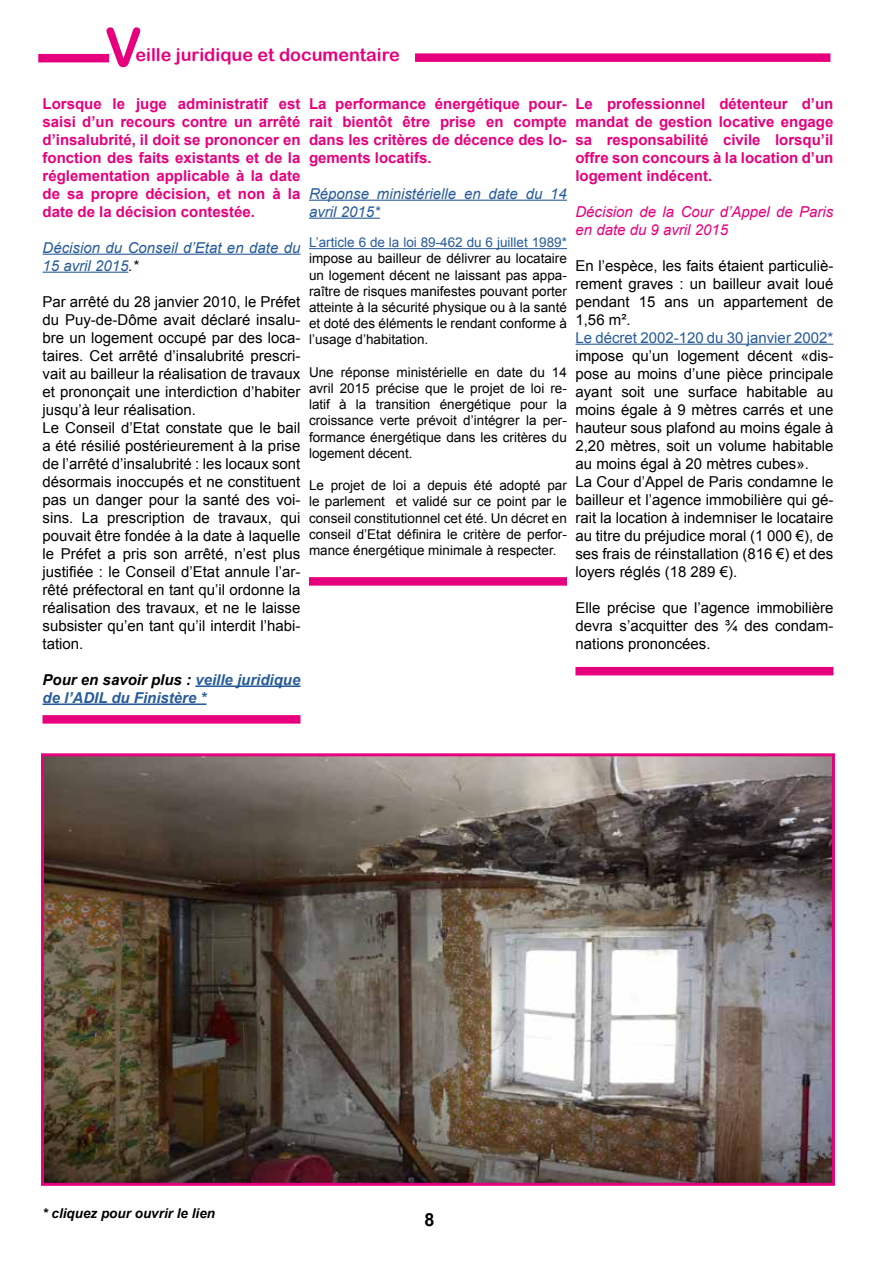
<style>
.page{position:relative;width:893px;height:1263px;background:#fff}
.page>*{position:absolute;margin:0;border:0;box-sizing:border-box;transform-origin:0 0}
.t1{font:53.85px "Arial Rounded MT Bold";color:#e6007d}
.t2{font:18px "Arial Rounded MT Bold";color:#e6007d}
.t3{font:700 18px "Arial";color:#000}
.t4{font:15px/18px "Arial";color:#000}
.t5{font:700 15px/18px "Arial";color:#e6007d;text-align:justify}
.t6{font:italic 15px/18px "Arial";color:#275b9b}
.t7{font:italic 700 15px/18px "Arial";color:#275b9b}
.t8{font:italic 15px/18px "Arial";color:#e6007d}
.t9{font:15px "Arial";color:#275b9b}
.t10{font:13.5px/16.2px "Arial";color:#000;text-align:justify}
.t11{font:13.5px "Arial";color:#275b9b}
.t12{font:italic 700 13.5px "Arial";color:#000}
.s1{color:#000}
</style>
<div class="page">
<div style="left:38px;top:54px;width:71px;height:8px;background:#e6007d"></div>
<div style="left:415px;top:53px;width:415px;height:9px;background:#e6007d"></div>
<hr style="left:43px;top:254px;width:257px;height:1px;background:#275b9b">
<hr style="left:43px;top:272px;width:85px;height:1px;background:#275b9b">
<hr style="left:195px;top:685px;width:105px;height:2px;background:#275b9b">
<hr style="left:43px;top:703px;width:163px;height:2px;background:#275b9b">
<hr style="left:309px;top:200px;width:258px;height:1px;background:#275b9b">
<hr style="left:309px;top:218px;width:71px;height:1px;background:#275b9b">
<hr style="left:309px;top:248px;width:258px;height:1px;background:#275b9b">
<hr style="left:575px;top:344px;width:258px;height:1px;background:#275b9b">
<img style="left:45px;top:757px;width:786px;height:425px">
<div style="left:41px;top:753px;width:794px;height:433px;border:3px solid #e6007d"></div>
<div style="left:309px;top:577px;width:258px;height:9px;background:#e6007d"></div>
<div style="left:575px;top:667px;width:258px;height:8px;background:#e6007d"></div>
<div style="left:43px;top:715px;width:257px;height:9px;background:#e6007d"></div>
<h1 class="t1" style="left:105px;top:16px;width:39px">V</h1>
<p class="t2" style="left:136px;top:44px;width:266px">eille juridique et documentaire</p>
<p class="t5" style="left:43px;top:95px;width:259px">Lorsque le juge administratif est saisi d’un recours contre un arrêté d’insalubrité, il doit se prononcer en fonction des faits existants et de la réglementation applicable à la date de sa propre décision, et non à la date de la décision contestée.</p>
<p class="t6" style="left:43px;top:239px;width:259px">Décision du Conseil d’Etat en date du<br>15 avril 2015<span class="s1">.*</span></p>
<p class="t4" style="left:43px;top:292px;width:259px">Par arrêté du 28 janvier 2010, le Préfet du Puy-de-Dôme avait déclaré insalu&shy;bre un logement occupé par des loca&shy;taires. Cet arrêté d’insalubrité prescri&shy;vait au bailleur la réalisation de travaux et prononçait une interdiction d’habiter jusqu’à leur réalisation.<br>Le Conseil d’Etat constate que le bail a été résilié postérieurement à la prise de l’arrêté d’insalubrité : les locaux sont désormais inoccupés et ne constituent pas un danger pour la santé des voi&shy;sins. La prescription de travaux, qui pouvait être fondée à la date à laquelle le Préfet a pris son arrêté, n’est plus justifiée : le Conseil d’Etat annule l’ar&shy;rêté préfectoral en tant qu’il ordonne la réalisation des travaux, et ne le laisse subsister qu’en tant qu’il interdit l’habi&shy;tation.</p>
<p class="t7" style="left:43px;top:671px;width:259px"><span class="s1">Pour en savoir plus :</span> veille juridique de l’ADIL du Finistère *</p>
<p class="t5" style="left:309px;top:95px;width:259px">La performance énergétique pour&shy;rait bientôt être prise en compte dans les critères de décence des lo&shy;gements locatifs.</p>
<p class="t6" style="left:309px;top:185px;width:259px">Réponse ministérielle en date du 14 avril 2015*</p>
<p class="t11" style="left:309px;top:234px;width:259px">L’article 6 de la loi 89-462 du 6 juillet 1989*</p>
<p class="t10" style="left:309px;top:251px;width:259px">impose au bailleur de délivrer au locataire un logement décent ne laissant pas appa&shy;raître de risques manifestes pouvant porter atteinte à la sécurité physique ou à la santé et doté des éléments le rendant conforme à l’usage d’habitation.</p>
<p class="t10" style="left:309px;top:364px;width:259px">Une réponse ministérielle en date du 14 avril 2015 précise que le projet de loi re&shy;latif à la transition énergétique pour la croissance verte prévoit d’intégrer la per&shy;formance énergétique dans les critères du logement décent.</p>
<p class="t10" style="left:309px;top:477px;width:259px">Le projet de loi a depuis été adopté par le parlement et validé sur ce point par le conseil constitutionnel cet été. Un décret en conseil d’Etat définira le critère de perfor&shy;mance énergétique minimale à respecter.</p>
<p class="t5" style="left:575px;top:95px;width:259px">Le professionnel détenteur d’un mandat de gestion locative engage sa responsabilité civile lorsqu’il offre son concours à la location d’un logement indécent.</p>
<p class="t8" style="left:575px;top:203px;width:259px">Décision de la Cour d’Appel de Paris en date du 9 avril 2015</p>
<p class="t4" style="left:575px;top:256px;width:259px;text-align:justify">En l’espèce, les faits étaient particuliè&shy;rement graves : un bailleur avait loué pendant 15 ans un appartement de 1,56 m².</p>
<p class="t9" style="left:575px;top:327px;width:259px">Le décret 2002-120 du 30 janvier 2002*</p>
<p class="t4" style="left:575px;top:346px;width:259px">impose qu’un logement décent «dis&shy;pose au moins d’une pièce principale ayant soit une surface habitable au moins égale à 9 mètres carrés et une hauteur sous plafond au moins égale à 2,20 mètres, soit un volume habitable au moins égal à 20 mètres cubes».<br>La Cour d’Appel de Paris condamne le bailleur et l’agence immobilière qui gé&shy;rait la location à indemniser le locataire au titre du préjudice moral (1 000 €), de ses frais de réinstallation (816 €) et des loyers réglés (18 289 €).</p>
<p class="t4" style="left:575px;top:598px;width:259px;text-align:justify">Elle précise que l’agence immobilière devra s’acquitter des ¾ des condam&shy;nations prononcées.</p>
<p class="t12" style="left:43px;top:1204px;width:174px">* cliquez pour ouvrir le lien</p>
<p class="t3" style="left:424px;top:1207px;width:12px">8</p>
</div>
